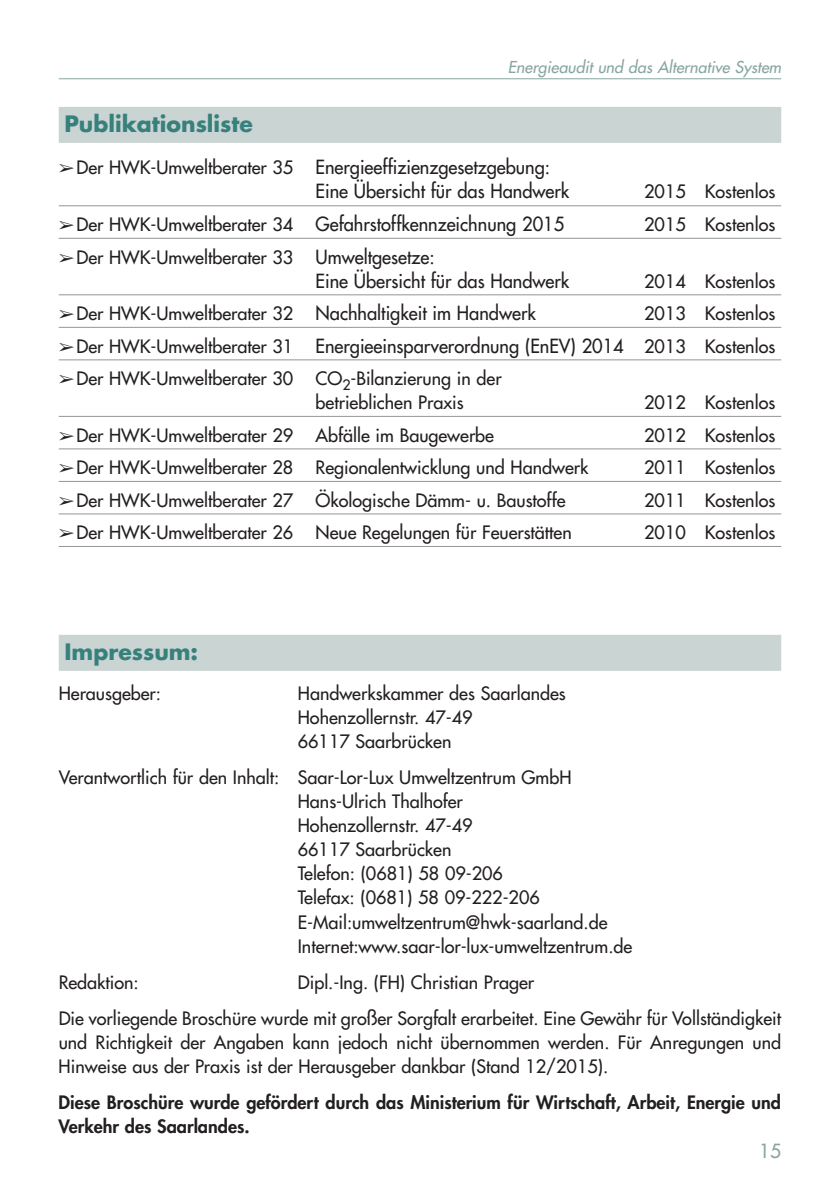
<style>
.page{position:relative;width:840px;height:1191px;background:#fff}
.page>*{position:absolute;margin:0;border:0;box-sizing:border-box;transform-origin:0 0}
.t1{font:700 22px "Futura";color:#37817c}
.t2{font:19px/24px "Futura";color:#231f20;scale:.96 1}
.t3{font:19px "Futura";color:#87a6a2}
.t4{font:18px/24px "Futura";color:#231f20}
.t5{font:800 18px/24px "Futura";color:#231f20}
.t6{font:italic 16px "Futura";color:#87a6a2}
.s1{font-size:18px}
.s2{font-size:19px}
</style>
<div class="page">
<hr style="left:59px;top:78px;width:721px;height:1px;background:#87a6a2">
<div style="left:59px;top:107px;width:721px;height:36px;background:#cad4d3"></div>
<hr style="left:59px;top:205px;width:721px;height:1px;background:#939598">
<hr style="left:59px;top:238px;width:721px;height:1px;background:#939598">
<hr style="left:59px;top:294px;width:721px;height:1px;background:#939598">
<hr style="left:59px;top:327px;width:721px;height:1px;background:#939598">
<hr style="left:59px;top:359px;width:721px;height:1px;background:#939598">
<hr style="left:59px;top:416px;width:721px;height:1px;background:#939598">
<hr style="left:59px;top:448px;width:721px;height:1px;background:#939598">
<hr style="left:59px;top:481px;width:721px;height:1px;background:#939598">
<hr style="left:59px;top:513px;width:721px;height:1px;background:#939598">
<hr style="left:59px;top:546px;width:721px;height:1px;background:#939598">
<div style="left:59px;top:635px;width:721px;height:36px;background:#cad4d3"></div>
<p class="t6" style="left:507px;top:59px;width:275px">Energieaudit und das Alternative System</p>
<p class="t1" style="left:64px;top:114px;width:190px">Publikationsliste</p>
<p class="t2" style="left:315px;top:157px;width:266px;text-indent:-239px"><span class="s1">Der HWK-Umweltberater 35</span> Energieeffizienzgesetzgebung:<br>Eine Übersicht für das Handwerk</p>
<p class="t4" style="left:643px;top:181px;width:132px">2015 Kostenlos</p>
<p class="t2" style="left:76px;top:213px;width:509px"><span class="s1">Der HWK-Umweltberater 34</span> Gefahrstoffkennzeichnung 2015</p>
<p class="t4" style="left:643px;top:214px;width:132px">2015 Kostenlos</p>
<p class="t4" style="left:76px;top:246px;width:359px">Der HWK-Umweltberater 33 <span class="s2">Umweltgesetze:</span></p>
<p class="t2" style="left:315px;top:270px;width:266px">Eine Übersicht für das Handwerk</p>
<p class="t4" style="left:643px;top:270px;width:132px">2014 Kostenlos</p>
<p class="t2" style="left:76px;top:302px;width:480px"><span class="s1">Der HWK-Umweltberater 32</span> Nachhaltigkeit im Handwerk</p>
<p class="t4" style="left:76px;top:298px;width:700px;line-height:32.6px;text-align:justify;text-indent:567px">2013 Kostenlos Der HWK-Umweltberater 31 <span class="s2">Energieeinsparverordnung (EnEV) 2014</span> 2013 Kostenlos Der HWK-Umweltberater 30 CO<sub>2</sub>-Bilanzierung in der</p>
<p class="t4" style="left:315px;top:392px;width:149px">betrieblichen Praxis</p>
<p class="t4" style="left:643px;top:392px;width:132px">2012 Kostenlos</p>
<p class="t4" style="left:76px;top:424px;width:419px">Der HWK-Umweltberater 29 Abfälle im Baugewerbe</p>
<p class="t4" style="left:643px;top:424px;width:132px">2012 Kostenlos</p>
<p class="t4" style="left:76px;top:457px;width:513px">Der HWK-Umweltberater 28 Regionalentwicklung und Handwerk</p>
<p class="t4" style="left:643px;top:457px;width:132px">2011 Kostenlos</p>
<p class="t4" style="left:76px;top:489px;width:490px">Der HWK-Umweltberater 27 Ökologische Dämm- u. Baustoffe</p>
<p class="t4" style="left:643px;top:489px;width:132px">2011 Kostenlos</p>
<p class="t4" style="left:76px;top:522px;width:496px">Der HWK-Umweltberater 26 Neue Regelungen für Feuerstätten</p>
<p class="t4" style="left:643px;top:522px;width:132px">2010 Kostenlos</p>
<p class="t1" style="left:64px;top:642px;width:135px">Impressum:</p>
<p class="t4" style="left:59px;top:683px;width:104px">Herausgeber:</p>
<p class="t4" style="left:298px;top:683px;width:269px">Handwerkskammer des Saarlandes<br>Hohenzollernstr. 47-49<br>66117 Saarbrücken</p>
<p class="t4" style="left:297px;top:767px;width:336px;text-indent:-239px">Verantwortlich für den Inhalt: Saar-Lor-Lux Umweltzentrum GmbH Hans-Ulrich Thalhofer<br>Hohenzollernstr. 47-49<br>66117 Saarbrücken<br>Telefon: (0681) 58 09-206<br>Telefax: (0681) 58 09-222-206<br>E-Mail:umweltzentrum@hwk-saarland.de Internet:www.saar-lor-lux-umweltzentrum.de</p>
<p class="t4" style="left:59px;top:971px;width:81px">Redaktion:</p>
<p class="t4" style="left:59px;top:965px;width:723px;line-height:36px;text-align:center">Dipl.-Ing. (FH) Christian Prager<br>Die vorliegende Broschüre wurde mit großer Sorgfalt erarbeitet. Eine Gewähr für Vollständigkeit</p>
<p class="t4" style="left:59px;top:1031px;width:723px">und Richtigkeit der Angaben kann jedoch nicht übernommen werden. Für Anregungen und<br>Hinweise aus der Praxis ist der Herausgeber dankbar (Stand 12/2015).</p>
<p class="t5" style="left:59px;top:1091px;width:723px">Diese Broschüre wurde gefördert durch das Ministerium für Wirtschaft, Arbeit, Energie und<br>Verkehr des Saarlandes.</p>
<p class="t3" style="left:758px;top:1142px;width:23px">15</p>
</div>
